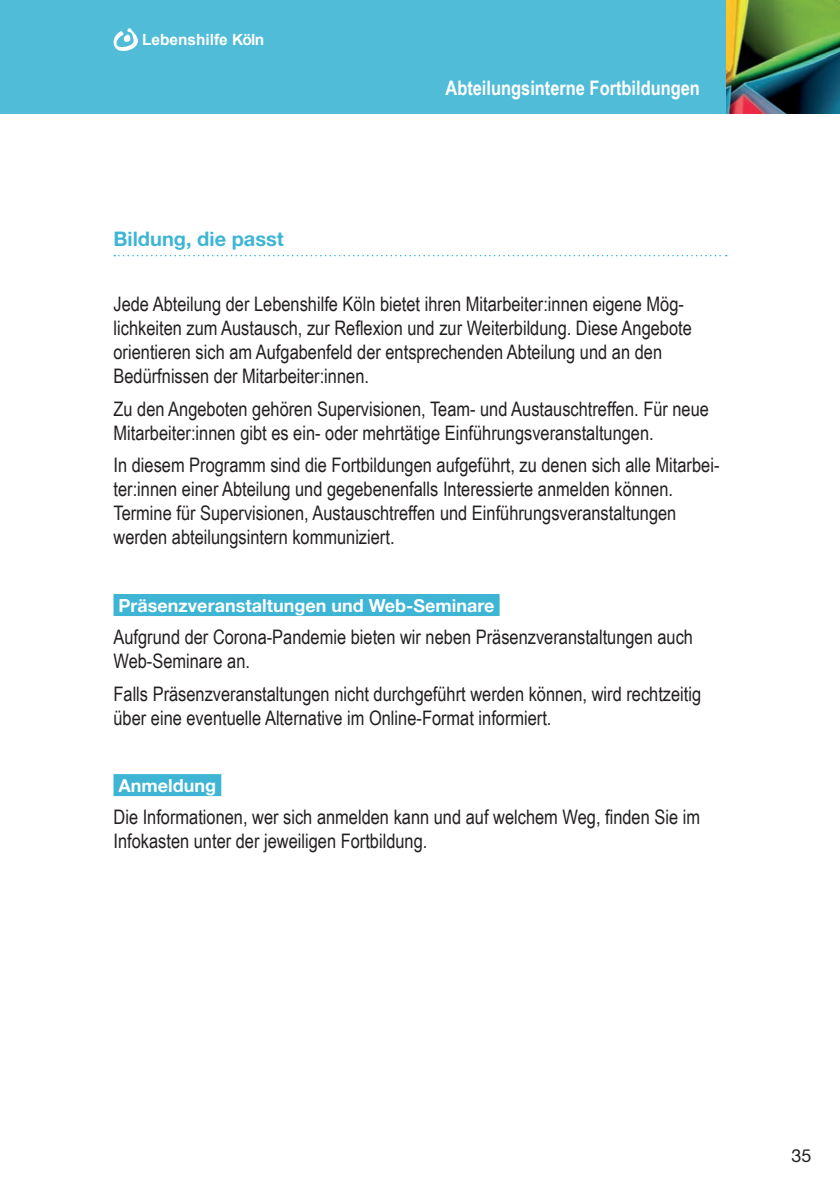
<style>
.page{position:relative;width:840px;height:1191px;background:#fff}
.page>*{position:absolute;margin:0;border:0;box-sizing:border-box;transform-origin:0 0}
.t1{font:20px/24px "Arial Narrow";color:#231f20}
.t2{font:700 20px "Arial Narrow";color:#fff}
.t3{font:20px "Alte Haas Grotesk Bold";color:#3eb5d4}
.t4{font:18px "Alte Haas Grotesk Bold";color:#fff}
.t5{font:18px "Alte Haas Grotesk";color:#231f20}
.t6{font:700 15.4px "Arial";color:#fff}
</style>
<div class="page">
<svg style="left:114px;top:255px;width:612px;height:1px"></svg>
<div style="left:113px;top:594px;width:386px;height:22px;background:#3eb5d4"></div>
<div style="left:113px;top:774px;width:108px;height:22px;background:#3eb5d4"></div>
<div style="left:0;top:0;width:839px;height:113px;background:#51bcd8"></div>
<svg style="left:113px;top:28px;width:25px;height:23px"></svg>
<img style="left:726px;top:0;width:113px;height:113px">
<p class="t6" style="left:142px;top:29px;width:124px">Lebenshilfe Köln</p>
<p class="t3" style="left:113px;top:227px;width:172px">Bildung, die passt</p>
<p class="t2" style="left:445px;top:73px;width:256px">Abteilungsinterne Fortbildungen</p>
<p class="t1" style="left:113px;top:291px;width:579px">Jede Abteilung der Lebenshilfe Köln bietet ihren Mitarbeiter:innen eigene Mög&shy;lichkeiten zum Austausch, zur Reflexion und zur Weiterbildung. Diese Angebote orientieren sich am Aufgabenfeld der entsprechenden Abteilung und an den Bedürfnissen der Mitarbeiter:innen.</p>
<p class="t1" style="left:113px;top:396px;width:596px">Zu den Angeboten gehören Supervisionen, Team- und Austauschtreffen. Für neue<br>Mitarbeiter:innen gibt es ein- oder mehrtätige Einführungsveranstaltungen.</p>
<p class="t1" style="left:113px;top:452px;width:607px">In diesem Programm sind die Fortbildungen aufgeführt, zu denen sich alle Mitarbei&shy;ter:innen einer Abteilung und gegebenenfalls Interessierte anmelden können.<br>Termine für Supervisionen, Austauschtreffen und Einführungsveranstaltungen werden abteilungsintern kommuniziert.</p>
<p class="t4" style="left:118px;top:594px;width:377px">Präsenzveranstaltungen und Web-Seminare</p>
<p class="t1" style="left:113px;top:624px;width:580px">Aufgrund der Corona-Pandemie bieten wir neben Präsenzveranstaltungen auch<br>Web-Seminare an.</p>
<p class="t1" style="left:113px;top:681px;width:589px">Falls Präsenzveranstaltungen nicht durchgeführt werden können, wird rechtzeitig über eine eventuelle Alternative im Online-Format informiert.</p>
<p class="t4" style="left:118px;top:774px;width:99px">Anmeldung</p>
<p class="t1" style="left:113px;top:804px;width:587px">Die Informationen, wer sich anmelden kann und auf welchem Weg, finden Sie im<br>Infokasten unter der jeweiligen Fortbildung.</p>
<p class="t5" style="left:791px;top:1144px;width:22px">35</p>
</div>
